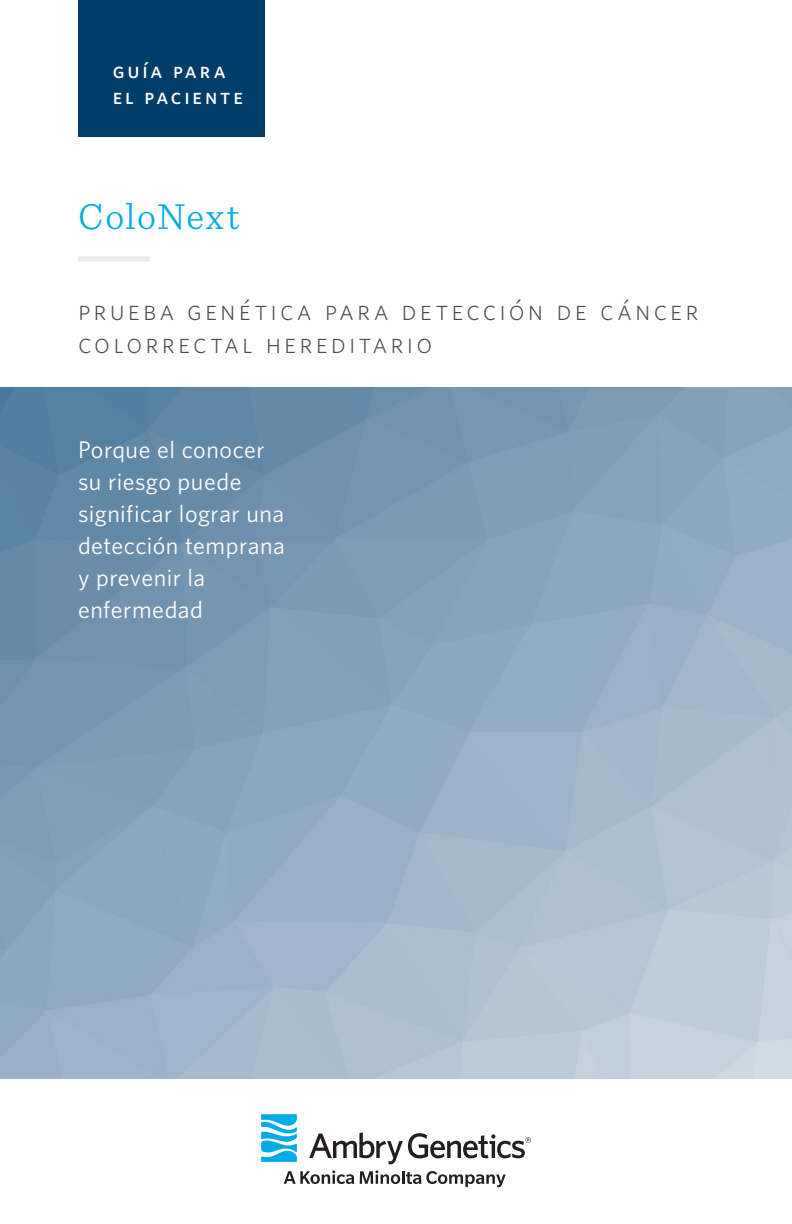
<style>
.page{position:relative;width:792px;height:1224px;background:#fff}
.page>*{position:absolute;margin:0;border:0;box-sizing:border-box;transform-origin:0 0}
.Blue_titles{font:300 38px "Sentinel";letter-spacing:.03em;color:#00abe7}
.Blue_titles-2{font:28px/33.6px "Whitney Light SC";letter-spacing:.11em;color:#4b4c4d}
.Blue_titles-3{font:24px/32px "Whitney";letter-spacing:.02em;color:#fff}
.Blue_titles-4{font:22px/26px "Whitney Medium SC";letter-spacing:.13em;color:#fff}
</style>
<div class="page">
<img style="left:0;top:388px;width:792px;height:691px">
<div style="left:78px;top:256px;width:72px;height:5px;background:#eaebec"></div>
<div style="left:79px;top:0;width:186px;height:137px;background:#003e69"></div>
<svg style="left:284px;top:1170px;width:70px;height:14px"></svg>
<svg style="left:360px;top:1170px;width:146px;height:17px"></svg>
<svg style="left:261px;top:1114px;width:36px;height:48px"></svg>
<svg style="left:309px;top:1133px;width:222px;height:31px"></svg>
<p class="Blue_titles-4" style="left:113px;top:57px;width:132px">guía para el paciente</p>
<p class="Blue_titles" style="left:78px;top:188px;width:163px">ColoNext</p>
<p class="Blue_titles-2" style="left:78px;top:293px;width:622px">prueba genética para detección de cáncer colorrectal hereditario</p>
<p class="Blue_titles-3" style="left:78px;top:434px;width:208px">Porque el conocer su riesgo puede significar lograr una detección temprana y prevenir la enfermedad</p>
</div>
